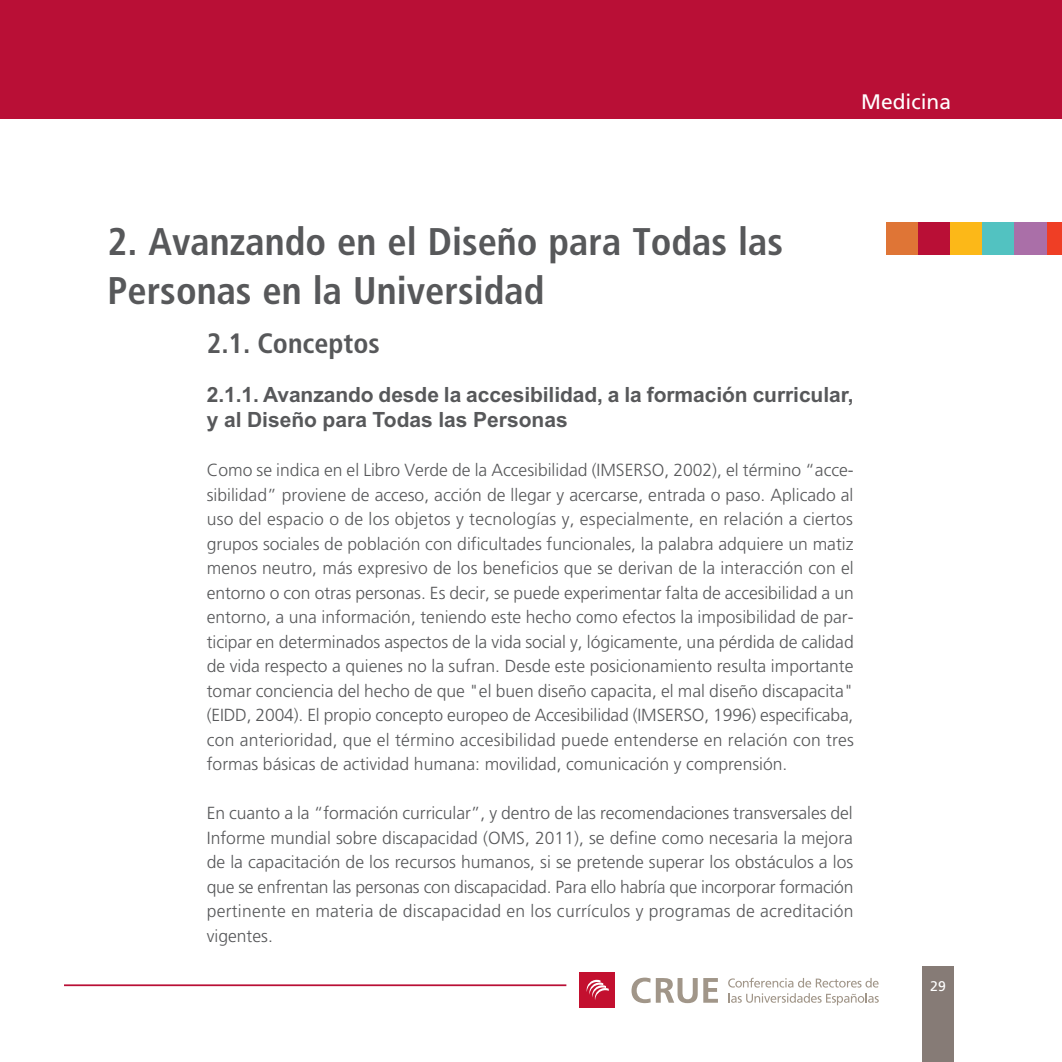
<style>
.page{position:relative;width:1062px;height:1062px;background:#fff}
.page>*{position:absolute;margin:0;border:0;box-sizing:border-box;transform-origin:0 0}
.t1{font:700 condensed 38.5px/49px "Frutiger LT Std";color:#57585a}
.t2{font:700 condensed 28px "Frutiger LT Std";color:#57585a}
.t3{font:700 21px/24.5px "Arial";letter-spacing:-.005em;color:#57585a}
.t4{font:21px "Frutiger LT Std";color:#fff}
.t5{font:300 17.5px/24.5px "Frutiger LT Std";color:#57585a;text-align:justify}
.t6{font:14px "Frutiger";color:#fff}
</style>
<div class="page">
<div style="left:0;top:0;width:1062px;height:119px;background:#b90f36"></div>
<div style="left:922px;top:966px;width:31px;height:96px;background:#867b76"></div>
<svg style="left:631px;top:977px;width:19px;height:26px"></svg>
<svg style="left:656px;top:978px;width:41px;height:25px"></svg>
<svg style="left:703px;top:978px;width:15px;height:24px"></svg>
<div style="left:579px;top:972px;width:36px;height:36px;background:#c3102f"></div>
<svg style="left:586px;top:979px;width:23px;height:21px"></svg>
<svg style="left:728px;top:993px;width:150px;height:12px"></svg>
<svg style="left:728px;top:977px;width:150px;height:10px"></svg>
<div style="left:886px;top:222px;width:32px;height:33px;background:#df7536"></div>
<div style="left:918px;top:222px;width:32px;height:33px;background:#b90f36"></div>
<div style="left:950px;top:222px;width:33px;height:33px;background:#fcb818"></div>
<div style="left:982px;top:222px;width:32px;height:33px;background:#52c2c1"></div>
<div style="left:1014px;top:222px;width:32px;height:33px;background:#aa6fa8"></div>
<div style="left:1046px;top:222px;width:16px;height:33px;background:#ef3e25"></div>
<hr style="left:64px;top:984px;width:502px;height:2px;background:#b90f36">
<p class="t4" style="left:861px;top:93px;width:91px">Medicina</p>
<h1 class="t1" style="left:107px;top:221px;width:677px">2. Avanzando en el Diseño para Todas las<br>Personas en la Universidad</h1>
<h2 class="t2" style="left:207px;top:332px;width:174px">2.1. Conceptos</h2>
<p class="t3" style="left:207px;top:383px;width:648px">2.1.1. Avanzando desde la accesibilidad, a la formación curricular, y al Diseño para Todas las Personas</p>
<p class="t5" style="left:207px;top:459px;width:648px">Como se indica en el Libro Verde de la Accesibilidad (IMSERSO, 2002), el término “acce&shy;sibilidad” proviene de acceso, acción de llegar y acercarse, entrada o paso. Aplicado al uso del espacio o de los objetos y tecnologías y, especialmente, en relación a ciertos grupos sociales de población con dificultades funcionales, la palabra adquiere un matiz menos neutro, más expresivo de los beneficios que se derivan de la interacción con el entorno o con otras personas. Es decir, se puede experimentar falta de accesibilidad a un entorno, a una información, teniendo este hecho como efectos la imposibilidad de par&shy;ticipar en determinados aspectos de la vida social y, lógicamente, una pérdida de calidad de vida respecto a quienes no la sufran. Desde este posicionamiento resulta importante tomar conciencia del hecho de que "el buen diseño capacita, el mal diseño discapacita" (EIDD, 2004). El propio concepto europeo de Accesibilidad (IMSERSO, 1996) especificaba, con anterioridad, que el término accesibilidad puede entenderse en relación con tres formas básicas de actividad humana: movilidad, comunicación y comprensión.</p>
<p class="t5" style="left:207px;top:802px;width:648px">En cuanto a la “formación curricular”, y dentro de las recomendaciones transversales del Informe mundial sobre discapacidad (OMS, 2011), se define como necesaria la mejora de la capacitación de los recursos humanos, si se pretende superar los obstáculos a los que se enfrentan las personas con discapacidad. Para ello habría que incorporar formación pertinente en materia de discapacidad en los currículos y programas de acreditación vigentes.</p>
<p class="t6" style="left:930px;top:980px;width:17px">29</p>
</div>
